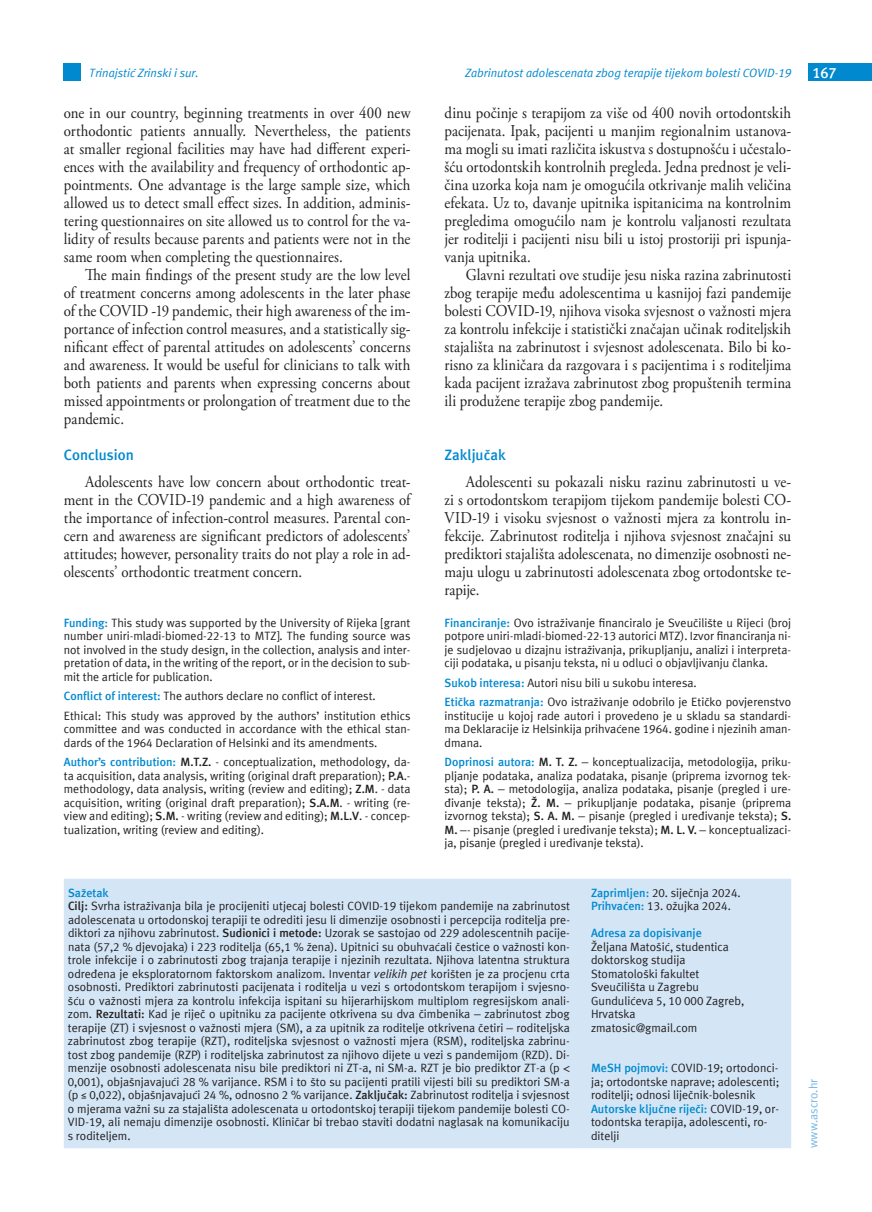
<style>
.page{position:relative;width:872px;height:1212px;background:#fff}
.page>*{position:absolute;margin:0;border:0;box-sizing:border-box;transform-origin:0 0}
.t1{font:16.5px/18px "Adobe Garamond Pro";color:#231f20;text-align:justify;scale:.9 1}
.t2{font:700 15px "Meta ASC";color:#0089cf}
.t3{font:700 15px "Meta ASC";color:#fff}
.t4{font:12px/13.5px "Meta ASC";color:#231f20}
.t5{font:italic 12px "Meta ASC";color:#0089cf}
.t6{font:700 12px "Meta ASC";color:#0089cf}
.t7{font:12px "Meta ASC";color:#77b6e4}
.s1{font-weight:700;color:#0089cf}
.s2{font-weight:700}
.s3{font-style:italic}
</style>
<div class="page">
<div style="left:64px;top:64px;width:17px;height:17px;background:#0089cf"></div>
<div style="left:808px;top:64px;width:64px;height:17px;background:#0089cf"></div>
<div style="left:64px;top:879px;width:727px;height:269px;background:#d4e6f6"></div>
<p class="t5" style="left:89px;top:66px;width:111px">Trinajstić Zrinski i sur.</p>
<p class="t5" style="left:465px;top:66px;width:327px">Zabrinutost adolescenata zbog terapije tijekom bolesti COVID-19</p>
<p class="t3" style="left:812px;top:64px;width:26px">167</p>
<p class="t1" style="left:64px;top:105px;width:387px">one in our country, beginning treatments in over 400 new orthodontic patients annually. Nevertheless, the patients at smaller regional facilities may have had different experi&shy;ences with the availability and frequency of orthodontic ap&shy;pointments. One advantage is the large sample size, which allowed us to detect small effect sizes. In addition, adminis&shy;tering questionnaires on site allowed us to control for the va&shy;lidity of results because parents and patients were not in the same room when completing the questionnaires.</p>
<p class="t1" style="left:64px;top:267px;width:387px;text-indent:21px">The main findings of the present study are the low level of treatment concerns among adolescents in the later phase of the COVID -19 pandemic, their high awareness of the im&shy;portance of infection control measures, and a statistically sig&shy;nificant effect of parental attitudes on adolescents’ concerns and awareness. It would be useful for clinicians to talk with both patients and parents when expressing concerns about missed appointments or prolongation of treatment due to the pandemic.</p>
<p class="t2" style="left:64px;top:446px;width:72px">Conclusion</p>
<p class="t1" style="left:64px;top:474px;width:387px;text-indent:21px">Adolescents have low concern about orthodontic treat&shy;ment in the COVID-19 pandemic and a high awareness of the importance of infection-control measures. Parental con&shy;cern and awareness are significant predictors of adolescents’ attitudes; however, personality traits do not play a role in ad&shy;olescents’ orthodontic treatment concern.</p>
<p class="t1" style="left:444px;top:105px;width:387px">dinu počinje s terapijom za više od 400 novih ortodontskih pacijenata. Ipak, pacijenti u manjim regionalnim ustanova&shy;ma mogli su imati različita iskustva s dostupnošću i učestalo&shy;šću ortodontskih kontrolnih pregleda. Jedna prednost je veli&shy;čina uzorka koja nam je omogućila otkrivanje malih veličina efekata. Uz to, davanje upitnika ispitanicima na kontrolnim pregledima omogućilo nam je kontrolu valjanosti rezultata jer roditelji i pacijenti nisu bili u istoj prostoriji pri ispunja&shy;vanja upitnika.</p>
<p class="t1" style="left:444px;top:267px;width:387px;text-indent:21px">Glavni rezultati ove studije jesu niska razina zabrinutosti zbog terapije među adolescentima u kasnijoj fazi pandemije bolesti COVID-19, njihova visoka svjesnost o važnosti mjera za kontrolu infekcije i statistički značajan učinak roditeljskih stajališta na zabrinutost i svjesnost adolescenata. Bilo bi ko&shy;risno za kliničara da razgovara i s pacijentima i s roditeljima kada pacijent izražava zabrinutost zbog propuštenih termina ili produžene terapije zbog pandemije.</p>
<p class="t2" style="left:444px;top:446px;width:63px">Zaključak</p>
<p class="t1" style="left:444px;top:474px;width:387px;text-indent:21px">Adolescenti su pokazali nisku razinu zabrinutosti u ve&shy;zi s ortodontskom terapijom tijekom pandemije bolesti CO-VID-19 i visoku svjesnost o važnosti mjera za kontrolu in&shy;fekcije. Zabrinutost roditelja i njihova svjesnost značajni su prediktori stajališta adolescenata, no dimenzije osobnosti ne&shy;maju ulogu u zabrinutosti adolescenata zbog ortodontske te&shy;rapije.</p>
<p class="t4" style="left:444px;top:616px;width:348px;text-align:justify"><span class="s1">Financiranje:</span> Ovo istraživanje financiralo je Sveučilište u Rijeci (broj potpore uniri-mladi-biomed-22-13 autorici MTZ). Izvor financiranja ni&shy;je sudjelovao u dizajnu istraživanja, prikupljanju, analizi i interpreta&shy;ciji podataka, u pisanju teksta, ni u odluci o objavljivanju članka.</p>
<p class="t4" style="left:444px;top:673px;width:348px;line-height:19.5px"><span class="s1">Sukob interesa:</span> Autori nisu bili u sukobu interesa.<br><span class="s1">Etička razmatranja:</span> Ovo istraživanje odobrilo je Etičko povjerenstvo</p>
<p class="t4" style="left:444px;top:709px;width:348px;text-align:justify">institucije u kojoj rade autori i provedeno je u skladu sa standardi&shy;ma Deklaracije iz Helsinkija prihvaćene 1964. godine i njezinih aman&shy;dmana.</p>
<p class="t4" style="left:444px;top:755px;width:348px;text-align:justify"><span class="s1">Doprinosi autora:</span> <span class="s2">M. T. Z.</span> – konceptualizacija, metodologija, priku&shy;pljanje podataka, analiza podataka, pisanje (priprema izvornog tek&shy;sta); <span class="s2">P. A.</span> – metodologija, analiza podataka, pisanje (pregled i ure&shy;đivanje teksta); <span class="s2">Ž. M.</span> – prikupljanje podataka, pisanje (priprema izvornog teksta); <span class="s2">S. A. M.</span> – pisanje (pregled i uređivanje teksta); <span class="s2">S.<br>M.</span> –- pisanje (pregled i uređivanje teksta); <span class="s2">M. L. V.</span> – konceptualizaci&shy;ja, pisanje (pregled i uređivanje teksta).</p>
<p class="t4" style="left:68px;top:885px;width:503px"><span class="s1">Sažetak<br></span><span class="s2">Cilj:</span> Svrha istraživanja bila je procijeniti utjecaj bolesti COVID-19 tijekom pandemije na zabrinutost adolescenata u ortodonskoj terapiji te odrediti jesu li dimenzije osobnosti i percepcija roditelja pre&shy;diktori za njihovu zabrinutost. <span class="s2">Sudionici i metode:</span> Uzorak se sastojao od 229 adolescentnih pacije&shy;nata (57,2 % djevojaka) i 223 roditelja (65,1 % žena). Upitnici su obuhvaćali čestice o važnosti kon&shy;trole infekcije i o zabrinutosti zbog trajanja terapije i njezinih rezultata. Njihova latentna struktura određena je eksploratornom faktorskom analizom. Inventar <span class="s3">velikih pet</span> korišten je za procjenu crta osobnosti. Prediktori zabrinutosti pacijenata i roditelja u vezi s ortodontskom terapijom i svjesno&shy;šću o važnosti mjera za kontrolu infekcija ispitani su hijerarhijskom multiplom regresijskom anali&shy;zom. <span class="s2">Rezultati:</span> Kad je riječ o upitniku za pacijente otkrivena su dva čimbenika – zabrinutost zbog terapije (ZT) i svjesnost o važnosti mjera (SM), a za upitnik za roditelje otkrivena četiri – roditeljska zabrinutost zbog terapije (RZT), roditeljska svjesnost o važnosti mjera (RSM), roditeljska zabrinu&shy;tost zbog pandemije (RZP) i roditeljska zabrinutost za njihovo dijete u vezi s pandemijom (RZD). Di&shy;menzije osobnosti adolescenata nisu bile prediktori ni ZT-a, ni SM-a. RZT je bio prediktor ZT-a (p &lt; 0,001), objašnjavajući 28 % varijance. RSM i to što su pacijenti pratili vijesti bili su prediktori SM-a (p ≤ 0,022), objašnjavajući 24 %, odnosno 2 % varijance. <span class="s2">Zaključak:</span> Zabrinutost roditelja i svjesnost o mjerama važni su za stajališta adolescenata u ortodontskoj terapiji tijekom pandemije bolesti CO-VID-19, ali nemaju dimenzije osobnosti. Kliničar bi trebao staviti dodatni naglasak na komunikaciju s roditeljem.</p>
<p class="t4" style="left:591px;top:885px;width:151px"><span class="s1">Zaprimljen:</span> 20. siječnja 2024.<br><span class="s1">Prihvaćen:</span> 13. ožujka 2024.</p>
<p class="t4" style="left:64px;top:616px;width:348px;text-align:justify"><span class="s1">Funding:</span> This study was supported by the University of Rijeka [grant number uniri-mladi-biomed-22-13 to MTZ]. The funding source was not involved in the study design, in the collection, analysis and inter&shy;pretation of data, in the writing of the report, or in the decision to sub&shy;mit the article for publication.</p>
<p class="t4" style="left:64px;top:686px;width:348px;line-height:19.5px"><span class="s1">Conflict of interest:</span> The authors declare no conflict of interest.<br>Ethical: This study was approved by the authors’ institution ethics</p>
<p class="t4" style="left:64px;top:722px;width:348px">committee and was conducted in accordance with the ethical stan&shy;dards of the 1964 Declaration of Helsinki and its amendments.</p>
<p class="t4" style="left:64px;top:755px;width:348px;text-align:justify"><span class="s1">Author’s contribution:</span> <span class="s2">M.T.Z.</span> - conceptualization, methodology, da&shy;ta acquisition, data analysis, writing (original draft preparation); <span class="s2">P.A</span>.- methodology, data analysis, writing (review and editing); <span class="s2">Z.M</span>. - data acquisition, writing (original draft preparation); <span class="s2">S.A.M</span>. - writing (re&shy;view and editing); <span class="s2">S.M.</span> - writing (review and editing); <span class="s2">M.L.V</span>. - concep&shy;tualization, writing (review and editing).</p>
<p class="t6" style="left:591px;top:926px;width:112px">Adresa za dopisivanje</p>
<p class="t4" style="left:591px;top:939px;width:155px">Željana Matošić, studentica doktorskog studija<br>Stomatološki fakultet<br>Sveučilišta u Zagrebu<br>Gundulićeva 5, 10 000 Zagreb,<br>Hrvatska zmatosic@gmail.com</p>
<p class="t4" style="left:591px;top:1061px;width:190px"><span class="s1">MeSH pojmovi:</span> COVID-19; ortodonci&shy;ja; ortodontske naprave; adolescenti; roditelji; odnosi liječnik-bolesnik <span class="s1">Autorske ključne riječi:</span> COVID-19, or&shy;todontska terapija, adolescenti, ro&shy;ditelji</p>
<p class="t7" style="left:806px;top:1148px;width:71px;rotate:-90deg">www.ascro.hr</p>
</div>
